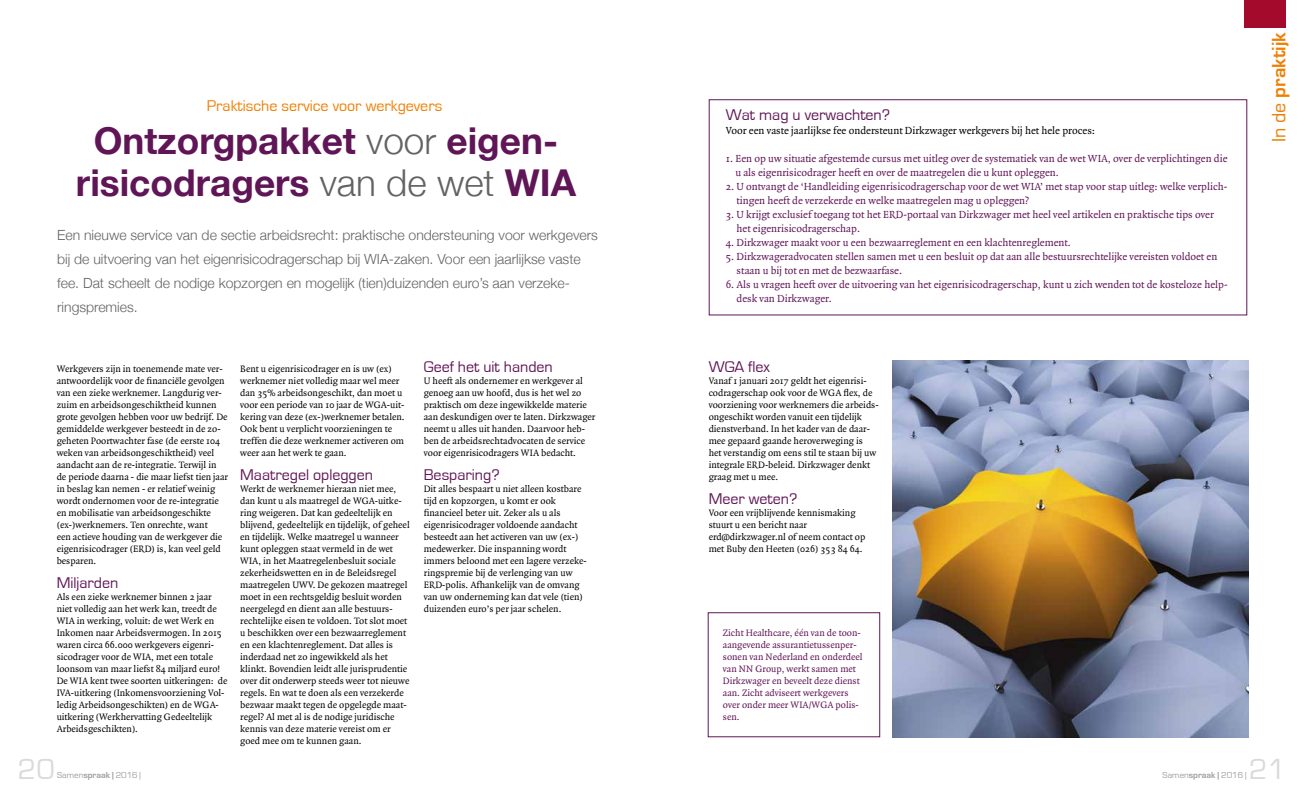
<style>
.page{position:relative;width:1304px;height:794px;background:#fff}
.page>*{position:absolute;margin:0;border:0;box-sizing:border-box;transform-origin:0 0}
.t1{font:700 37px/42px "Helvetica Neue";color:#601556;text-align:center}
.t2{font:30px "Eurostile";color:#dadada}
.t3{font:700 20px "Eurostile";color:#f07f00}
.t4{font:16px "Eurostile";color:#601556}
.t5{font:16px "Eurostile";color:#f07f00}
.t6{font:300 14px/24px "Helvetica Neue";color:#646363}
.t7{font:11px/14px "Quadraat";color:#601556}
.t8{font:11px "Quadraat";color:#000}
.t9{font:10px/12px "Quadraat";color:#000}
.t10{font:10px/12px "Quadraat";color:#601556}
.t11{font:9px "Eurostile";color:#9d9d9c}
.s1{font-weight:300;color:#646363}
.s2{font-weight:400}
.s3{font-weight:700}
</style>
<div class="page">
<div style="left:1244px;top:0;width:42px;height:28px;background:#a30a2c"></div>
<img style="left:892px;top:360px;width:356px;height:377px">
<div style="left:708px;top:612px;width:172px;height:125px;border:1px solid #601556"></div>
<div style="left:709px;top:99px;width:538px;height:216px;border:1px solid #601556"></div>
<h3 class="t5" style="left:207px;top:97px;width:237px">Praktische service voor werkgevers</h3>
<h1 class="t1" style="left:76px;top:120px;width:502px">Ontzorgpakket <span class="s1">voor</span> eigen&shy;risicodragers <span class="s1">van de wet</span> WIA</h1>
<p class="t6" style="left:57px;top:222px;width:542px">Een nieuwe service van de sectie arbeidsrecht: praktische ondersteuning voor werkgevers bij de uitvoering van het eigenrisicodragerschap bij WIA-zaken. Voor een jaarlijkse vaste fee. Dat scheelt de nodige kopzorgen en mogelijk (tien)duizenden euro’s aan verzeke&shy;ringspremies.</p>
<p class="t9" style="left:57px;top:363px;width:173px">Werkgevers zijn in toenemende mate ver&shy;antwoordelijk voor de financiële gevolgen van een zieke werknemer. Langdurig ver&shy;zuim en arbeidsongeschiktheid kunnen grote gevolgen hebben voor uw bedrijf. De gemiddelde werkgever besteedt in de zo&shy;geheten Poortwachter fase (de eerste 104 weken van arbeidsongeschiktheid) veel aandacht aan de re-integratie. Terwijl in de periode daarna - die maar liefst tien jaar in beslag kan nemen - er relatief weinig wordt ondernomen voor de re-integratie en mobilisatie van arbeidsongeschikte (ex-)werknemers. Ten onrechte, want<br>een actieve houding van de werkgever die eigenrisicodrager (ERD) is, kan veel geld besparen.</p>
<h3 class="t4" style="left:57px;top:574px;width:63px">Miljarden</h3>
<p class="t9" style="left:57px;top:591px;width:172px">Als een zieke werknemer binnen 2 jaar niet volledig aan het werk kan, treedt de WIA in werking, voluit: de wet Werk en Inkomen naar Arbeidsvermogen. In 2015 waren circa 66.000 werkgevers eigenri&shy;sicodrager voor de WIA, met een totale loonsom van maar liefst 84 miljard euro!<br>De WIA kent twee soorten uitkeringen: de IVA-uitkering (Inkomensvoorziening Vol&shy;ledig Arbeidsongeschikten) en de WGA&shy;uitkering (Werkhervatting Gedeeltelijk Arbeidsgeschikten).</p>
<p class="t9" style="left:240px;top:363px;width:166px">Bent u eigenrisicodrager en is uw (ex) werknemer niet volledig maar wel meer dan 35% arbeidsongeschikt, dan moet u voor een periode van 10 jaar de WGA-uit&shy;kering van deze (ex-)werknemer betalen.<br>Ook bent u verplicht voorzieningen te treffen die deze werknemer activeren om weer aan het werk te gaan.</p>
<h3 class="t4" style="left:240px;top:466px;width:134px">Maatregel opleggen</h3>
<p class="t9" style="left:240px;top:483px;width:171px">Werkt de werknemer hieraan niet mee, dan kunt u als maatregel de WGA-uitke&shy;ring weigeren. Dat kan gedeeltelijk en blijvend, gedeeltelijk en tijdelijk, of geheel en tijdelijk. Welke maatregel u wanneer kunt opleggen staat vermeld in de wet WIA, in het Maatregelenbesluit sociale zekerheidswetten en in de Beleidsregel maatregelen UWV. De gekozen maatregel moet in een rechtsgeldig besluit worden neergelegd en dient aan alle bestuurs&shy;rechtelijke eisen te voldoen. Tot slot moet u beschikken over een bezwaarreglement en een klachtenreglement. Dat alles is inderdaad net zo ingewikkeld als het klinkt. Bovendien leidt alle jurisprudentie over dit onderwerp steeds weer tot nieuwe regels. En wat te doen als een verzekerde bezwaar maakt tegen de opgelegde maat&shy;regel? Al met al is de nodige juridische kennis van deze materie vereist om er goed mee om te kunnen gaan.</p>
<h3 class="t4" style="left:424px;top:358px;width:131px">Geef het uit handen</h3>
<p class="t9" style="left:424px;top:375px;width:173px">U heeft als ondernemer en werkgever al genoeg aan uw hoofd, dus is het wel zo praktisch om deze ingewikkelde materie aan deskundigen over te laten. Dirkzwager neemt u alles uit handen. Daarvoor heb&shy;ben de arbeidsrechtadvocaten de service voor eigenrisicodragers WIA bedacht.</p>
<h3 class="t4" style="left:424px;top:466px;width:77px">Besparing?</h3>
<p class="t9" style="left:424px;top:483px;width:165px">Dit alles bespaart u niet alleen kostbare tijd en kopzorgen, u komt er ook financieel beter uit. Zeker als u als eigenrisicodrager voldoende aandacht besteedt aan het activeren van uw (ex-) medewerker. Die inspanning wordt immers beloond met een lagere verzeke&shy;ringspremie bij de verlenging van uw ERD-polis. Afhankelijk van de omvang van uw onderneming kan dat vele (tien) duizenden euro’s per jaar schelen.</p>
<h3 class="t4" style="left:726px;top:106px;width:166px">Wat mag u verwachten?</h3>
<p class="t8" style="left:726px;top:125px;width:371px">Voor een vaste jaarlijkse fee ondersteunt Dirkzwager werkgevers bij het hele proces:</p>
<p class="t7" style="left:735px;top:152px;width:494px;text-indent:-10px">1. Een op uw situatie afgestemde cursus met uitleg over de systematiek van de wet WIA, over de verplichtingen die u als eigenrisicodrager heeft en over de maatregelen die u kunt opleggen.</p>
<p class="t7" style="left:737px;top:180px;width:492px;text-indent:-11px">2. U ontvangt de ‘Handleiding eigenrisicodragerschap voor de wet WIA’ met stap voor stap uitleg: welke verplich&shy;tingen heeft de verzekerde en welke maatregelen mag u opleggen?</p>
<p class="t7" style="left:737px;top:208px;width:479px;text-indent:-11px">3. U krijgt exclusief toegang tot het ERD-portaal van Dirkzwager met heel veel artikelen en praktische tips over het eigenrisicodragerschap.</p>
<p class="t7" style="left:726px;top:236px;width:347px">4. Dirkzwager maakt voor u een bezwaarreglement en een klachtenreglement.</p>
<p class="t7" style="left:737px;top:250px;width:482px;text-indent:-11px">5. Dirkzwageradvocaten stellen samen met u een besluit op dat aan alle bestuursrechtelijke vereisten voldoet en staan u bij tot en met de bezwaarfase.</p>
<p class="t7" style="left:737px;top:278px;width:493px;text-indent:-11px">6. Als u vragen heeft over de uitvoering van het eigenrisicodragerschap, kunt u zich wenden tot de kosteloze help&shy;desk van Dirkzwager.</p>
<h3 class="t4" style="left:709px;top:358px;width:63px">WGA flex</h3>
<p class="t9" style="left:709px;top:375px;width:171px">Vanaf 1 januari 2017 geldt het eigenrisi&shy;codragerschap ook voor de WGA flex, de voorziening voor werknemers die arbeids&shy;ongeschikt worden vanuit een tijdelijk dienstverband. In het kader van de daar&shy;mee gepaard gaande heroverweging is<br>het verstandig om eens stil te staan bij uw integrale ERD-beleid. Dirkzwager denkt graag met u mee.</p>
<h3 class="t4" style="left:709px;top:490px;width:90px">Meer weten?</h3>
<p class="t9" style="left:709px;top:507px;width:158px">Voor een vrijblijvende kennismaking stuurt u een bericht naar erd@dirkzwager.nl of neem contact op met Buby den Heeten (026) 353 84 64.</p>
<p class="t10" style="left:723px;top:627px;width:141px">Zicht Healthcare, één van de toon&shy;aangevende assurantietussenper&shy;sonen van Nederland en onderdeel van NN Group, werkt samen met<br>Dirkzwager en beveelt deze dienst aan. Zicht adviseert werkgevers over onder meer WIA/WGA polis&shy;sen.</p>
<h3 class="t3" style="left:1268px;top:142px;width:111px;rotate:-90deg"><span class="s2">In de</span> praktijk</h3>
<h2 class="t2" style="left:18px;top:752px;width:38px">20</h2>
<h2 class="t2" style="left:1249px;top:752px;width:38px">21</h2>
<p class="t11" style="left:57px;top:770px;width:85px">Samen<span class="s3">spraak |</span> 2016 |</p>
<p class="t11" style="left:1163px;top:770px;width:85px">Samen<span class="s3">spraak |</span> 2016 |</p>
</div>
